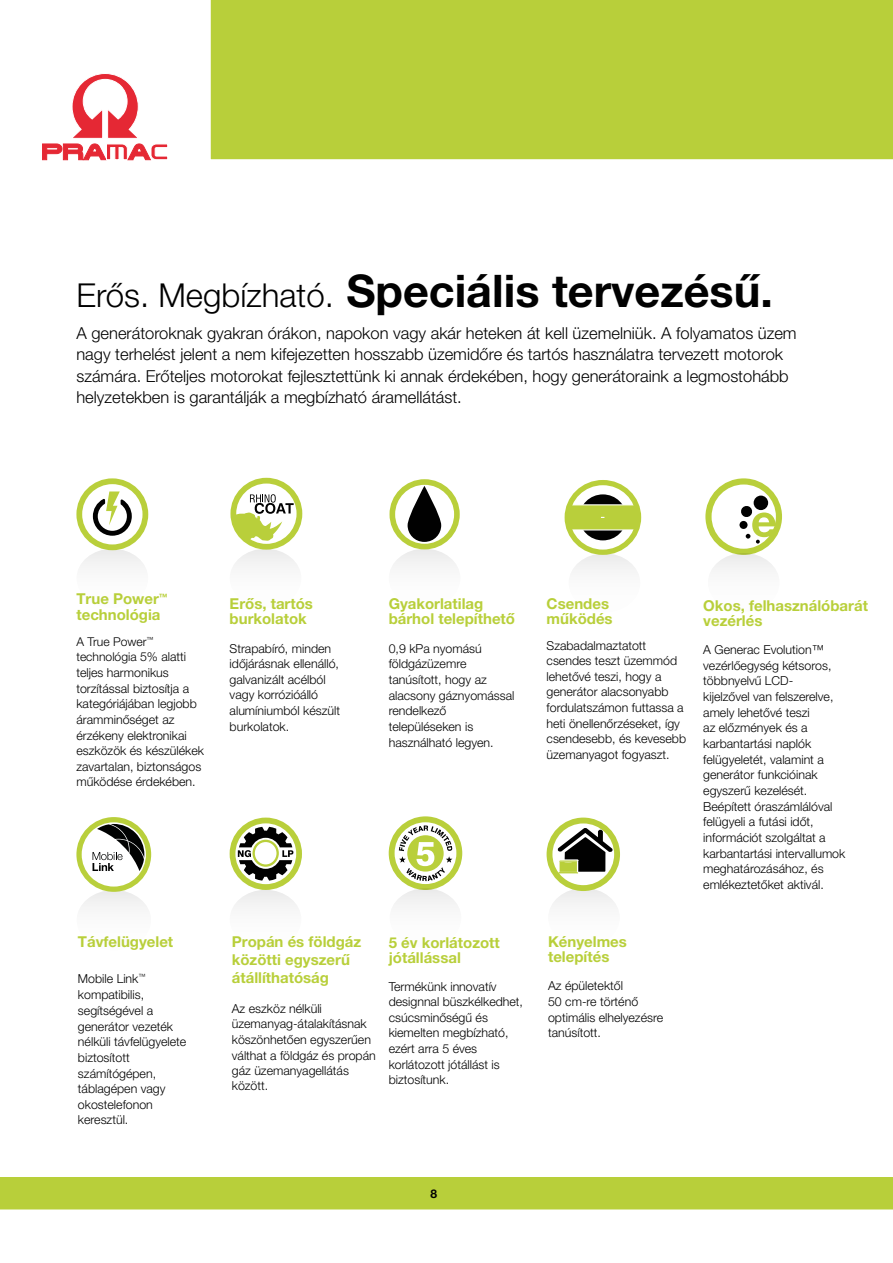
<style>
.page{position:relative;width:893px;height:1263px;background:#fff}
.page>*{position:absolute;margin:0;border:0;box-sizing:border-box;transform-origin:0 0}
.t1{font:700 45px "Helvetica Neue LT Pro";color:#010101}
.t2{font:300 16.5px/21.3px "Helvetica Neue LT Pro";color:#010101}
.t3{font:700 15px/15px "Helvetica Neue LT Pro";color:#b8cf3a}
.t4{font:300 12.3px/15.6px "Helvetica Neue LT Pro";color:#010101}
.t5{font:300 12.15px/15.6px "Helvetica Neue LT Pro";color:#010101}
.t6{font:700 12px "Helvetica Neue LT Pro";color:#010101}
.s1{font-weight:300;font-size:33px}
.s2{font-size:12.3px}
</style>
<div class="page">
<div style="left:76px;top:549px;width:72px;height:59px;background:#fafafa;border-radius:50%"></div>
<svg style="left:76px;top:478px;width:72px;height:72px"></svg>
<div style="left:230px;top:549px;width:71px;height:59px;background:#fafafa;border-radius:50%"></div>
<div style="left:568px;top:553px;width:72px;height:60px;background:#fafafa;border-radius:50%"></div>
<div style="left:579px;top:494px;width:47px;height:46px;background:#010101;border-radius:50%"></div>
<div style="left:567px;top:504px;width:71px;height:26px;background:#b9cf3b"></div>
<div style="left:565px;top:480px;width:76px;height:75px;border:5px solid #b9cf3b;border-radius:50%"></div>
<svg style="left:705px;top:478px;width:77px;height:76px"></svg>
<div style="left:708px;top:553px;width:72px;height:59px;background:#fafafa;border-radius:50%"></div>
<svg style="left:230px;top:817px;width:72px;height:73px"></svg>
<div style="left:230px;top:890px;width:71px;height:59px;background:#fafafa;border-radius:50%"></div>
<svg style="left:389px;top:816px;width:73px;height:73px"></svg>
<div style="left:390px;top:888px;width:71px;height:59px;background:#f9f9f9;border-radius:50%"></div>
<div style="left:548px;top:888px;width:72px;height:59px;background:#fafafa;border-radius:50%"></div>
<div style="left:77px;top:890px;width:74px;height:60px;background:#fafafa;border-radius:50%"></div>
<div style="left:389px;top:549px;width:71px;height:59px;background:#fafafa;border-radius:50%"></div>
<svg style="left:389px;top:479px;width:71px;height:70px"></svg>
<svg style="left:547px;top:817px;width:73px;height:74px"></svg>
<svg style="left:230px;top:478px;width:72px;height:72px"></svg>
<svg style="left:76px;top:817px;width:75px;height:75px"></svg>
<div style="left:0;top:1177px;width:893px;height:32px;background:#b8cf3a"></div>
<div style="left:210px;top:0;width:683px;height:160px;background:#b8cf3a"></div>
<svg style="left:72px;top:73px;width:67px;height:65px"></svg>
<svg style="left:43px;top:144px;width:125px;height:16px"></svg>
<h1 class="t1" style="left:76px;top:263px;width:698px"><span class="s1">Erős. Megbízható.</span> Speciális tervezésű.</h1>
<p class="t2" style="left:76px;top:322px;width:722px">A generátoroknak gyakran órákon, napokon vagy akár heteken át kell üzemelniük. A folyamatos üzem nagy terhelést jelent a nem kifejezetten hosszabb üzemidőre és tartós használatra tervezett motorok számára. Erőteljes motorokat fejlesztettünk ki annak érdekében, hogy generátoraink a legmostohább helyzetekben is garantálják a megbízható áramellátást.</p>
<p class="t3" style="left:76px;top:591px;width:93px;line-height:15.6px">True Power<sup>™ </sup>technológia</p>
<p class="t3" style="left:230px;top:596px;width:85px">Erős, tartós burkolatok</p>
<p class="t3" style="left:547px;top:596px;width:68px">Csendes működés</p>
<p class="t3" style="left:703px;top:598px;width:166px">Okos, felhasználóbarát vezérlés</p>
<p class="t4" style="left:703px;top:642px;width:144px">A Generac Evolution™ vezérlőegység kétsoros, többnyelvű LCD-<br>kijelzővel van felszerelve, amely lehetővé teszi<br>az előzmények és a karbantartási naplók felügyeletét, valamint a generátor funkcióinak egyszerű kezelését.<br>Beépített óraszámlálóval felügyeli a futási időt, információt szolgáltat a karbantartási intervallumok meghatározásához, és emlékeztetőket aktivál.</p>
<p class="t3" style="left:389px;top:596px;width:128px">Gyakorlatilag bárhol telepíthető</p>
<p class="t5" style="left:76px;top:633px;width:111px">A True Power<sup>™ </sup>technológia <span class="s2">5% alatti</span></p>
<p class="t4" style="left:76px;top:664px;width:129px">teljes harmonikus torzítással biztosítja a kategóriájában legjobb áramminőséget az érzékeny elektronikai eszközök és készülékek zavartalan, biztonságos működése érdekében.</p>
<p class="t4" style="left:547px;top:637px;width:141px">Szabadalmaztatott csendes teszt üzemmód lehetővé teszi, hogy a generátor alacsonyabb fordulatszámon futtassa a heti önellenőrzéseket, így csendesebb, és kevesebb üzemanyagot fogyaszt.</p>
<p class="t4" style="left:230px;top:640px;width:112px">Strapabíró, minden időjárásnak ellenálló, galvanizált acélból vagy korrózióálló alumíniumból készült burkolatok.</p>
<p class="t4" style="left:389px;top:640px;width:127px">0,9 kPa nyomású földgázüzemre tanúsított, hogy az alacsony gáznyomással rendelkező településeken is használható legyen.</p>
<p class="t3" style="left:78px;top:933px;width:97px">Távfelügyelet</p>
<p class="t4" style="left:78px;top:971px;width:110px">Mobile Link<sup>™ </sup>kompatibilis, segítségével a generátor vezeték nélküli távfelügyelete biztosított számítógépen, táblagépen vagy okostelefonon keresztül.</p>
<p class="t3" style="left:232px;top:932px;width:131px;line-height:18px">Propán és földgáz közötti egyszerű átállíthatóság</p>
<p class="t3" style="left:389px;top:934px;width:113px;line-height:15.6px">5 év korlátozott jótállással</p>
<p class="t3" style="left:548px;top:933px;width:80px">Kényelmes telepítés</p>
<p class="t4" style="left:548px;top:978px;width:117px">Az épületektől<br>50 cm-re történő optimális elhelyezésre tanúsított.</p>
<p class="t4" style="left:389px;top:978px;width:136px">Termékünk innovatív designnal büszkélkedhet, csúcsminőségű és kiemelten megbízható, ezért arra 5 éves korlátozott jótállást is biztosítunk.</p>
<p class="t4" style="left:232px;top:1000px;width:145px">Az eszköz nélküli üzemanyag-átalakításnak köszönhetően egyszerűen válthat a földgáz és propán gáz üzemanyagellátás között.</p>
<p class="t6" style="left:431px;top:1186px;width:8px">8</p>
</div>
